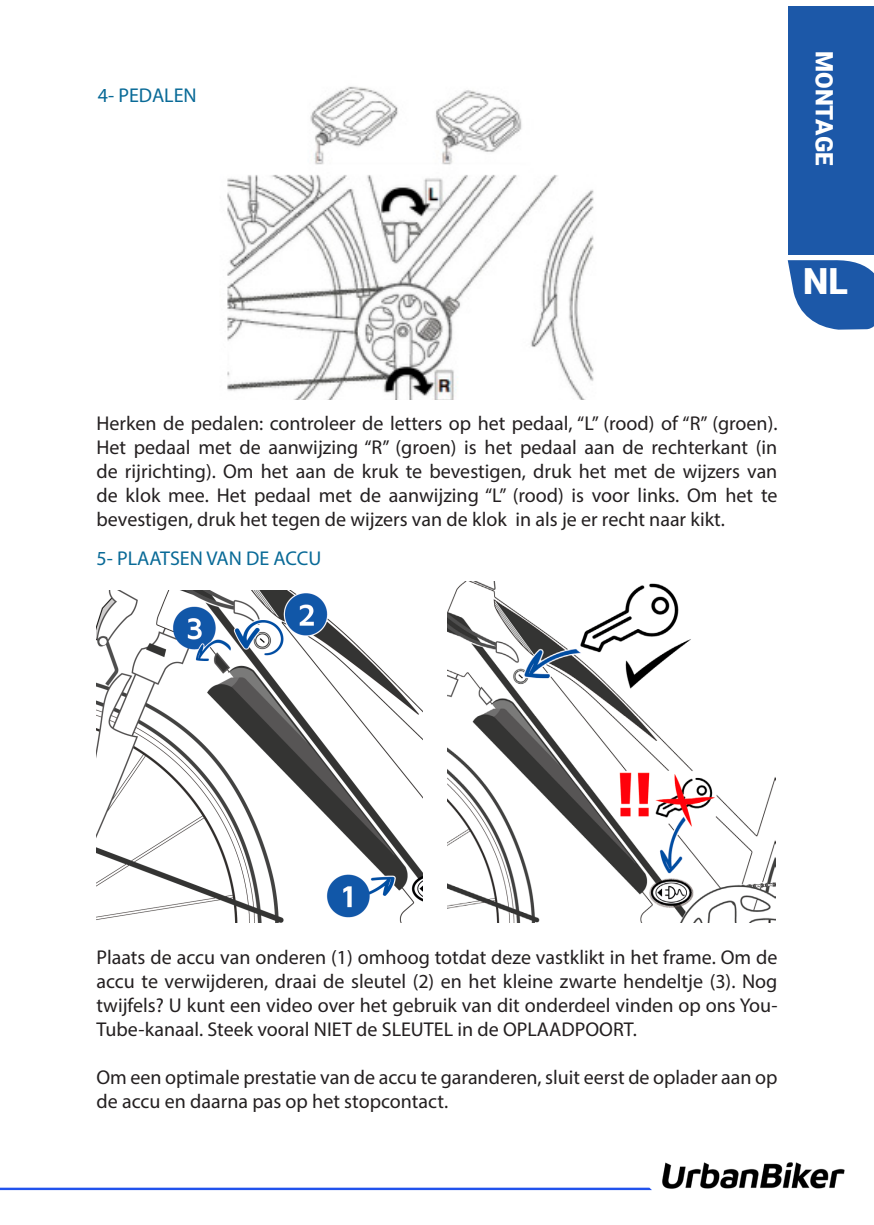
<style>
.page{position:relative;width:874px;height:1225px;background:#fff}
.page>*{position:absolute;margin:0;border:0;box-sizing:border-box;transform-origin:0 0}
.t1{font:900 36px "Roboto";color:#fff}
.t2{font:900 24px "Roboto";color:#fff}
.t3{font:20px/24px "Myriad Pro";color:#231f20;text-align:justify}
.t4{font:20px "Myriad Pro";color:#096a97}
</style>
<div class="page">
<img style="left:651px;top:1162px;width:193px;height:29px">
<svg style="left:0;top:1187px;width:651px;height:3px;background:#5379f1"></svg>
<svg style="left:787px;top:260px;width:86px;height:70px"></svg>
<div style="left:787px;top:6px;width:86px;height:248px;background:#1c58a8"></div>
<img style="left:227px;top:86px;width:367px;height:314px">
<img style="left:96px;top:591px;width:326px;height:331px">
<img style="left:447px;top:581px;width:327px;height:341px">
<p class="t4" style="left:98px;top:83px;width:100px">4- PEDALEN</p>
<p class="t2" style="left:840px;top:51px;width:116px;rotate:90deg">MONTAGE</p>
<p class="t1" style="left:802px;top:256px;width:46px">NL</p>
<p class="t3" style="left:96px;top:411px;width:682px">Herken de pedalen: controleer de letters op het pedaal, “L” (rood) of “R” (groen).<br>Het pedaal met de aanwijzing “R” (groen) is het pedaal aan de rechterkant (in de rijrichting). Om het aan de kruk te bevestigen, druk het met de wijzers van de klok mee. Het pedaal met de aanwijzing “L” (rood) is voor links. Om het te bevestigen, druk het tegen de wijzers van de klok in als je er recht naar kikt.</p>
<p class="t4" style="left:96px;top:546px;width:226px">5- PLAATSEN VAN DE ACCU</p>
<p class="t3" style="left:96px;top:945px;width:682px">Plaats de accu van onderen (1) omhoog totdat deze vastklikt in het frame. Om de accu te verwijderen, draai de sleutel (2) en het kleine zwarte hendeltje (3). Nog twijfels? U kunt een video over het gebruik van dit onderdeel vinden op ons You-Tube-kanaal. Steek vooral NIET de SLEUTEL in de OPLAADPOORT.</p>
<p class="t3" style="left:96px;top:1065px;width:682px">Om een optimale prestatie van de accu te garanderen, sluit eerst de oplader aan op de accu en daarna pas op het stopcontact.</p>
</div>
